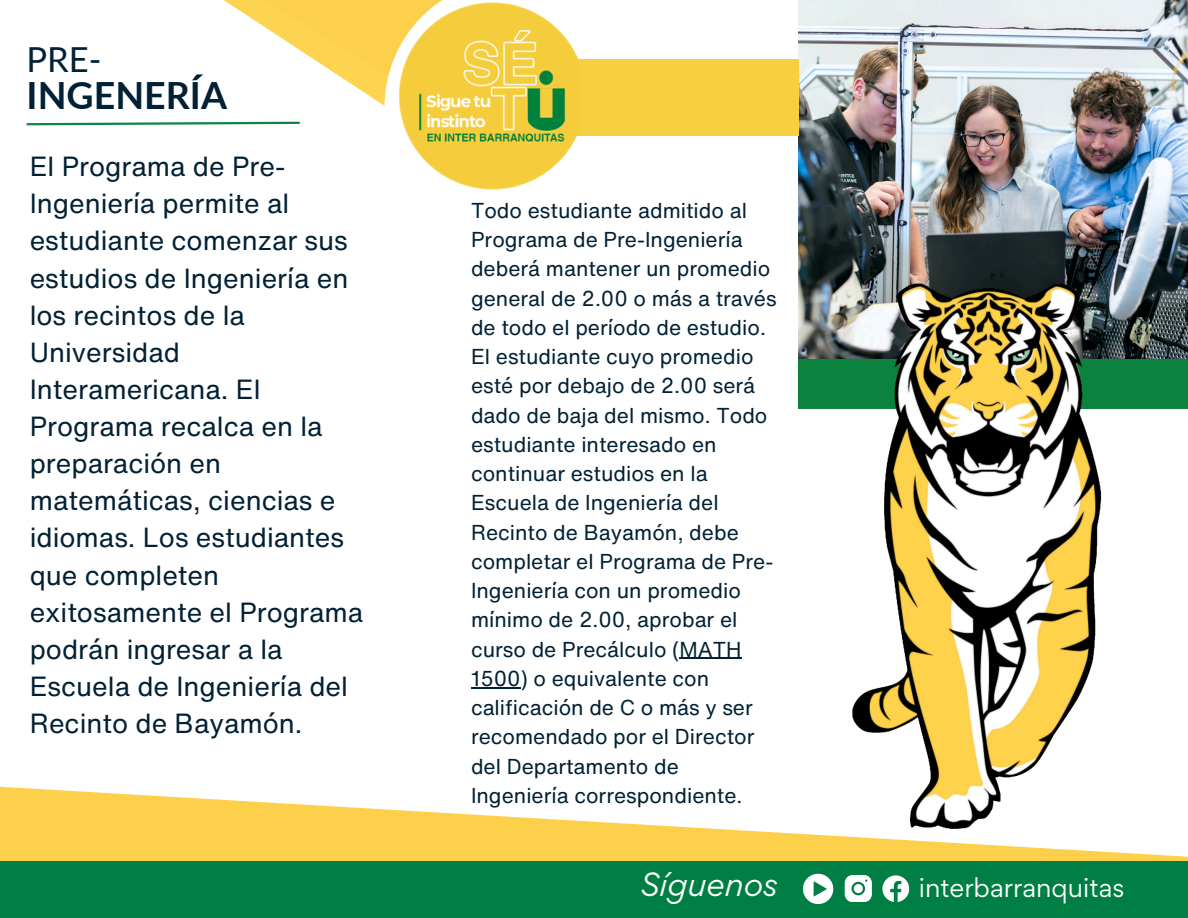
<style>
.page{position:relative;width:1188px;height:918px;background:#fff}
.page>*{position:absolute;margin:0;border:0;box-sizing:border-box;transform-origin:0 0}
.t1{font:700 37.5px "Lato";color:#022135}
.t2{font:34.5px "Lato";color:#022135}
.t3{font:italic 30px "Gordita";color:#fff}
.t4{font:27px/37.2px "Helvetica Now Text";color:#022135}
.t5{font:24.3px "Gordita";color:#fff}
.t6{font:21px/29.2px "Helvetica Now Text";color:#022135}
</style>
<div class="page">
<svg style="left:0;top:786px;width:1188px;height:76px;fill:#fdd04b"></svg>
<img style="left:799px;top:0;width:389px;height:359px">
<div style="left:396px;top:0;width:396px;height:792px;background:#fff"></div>
<svg style="left:224px;top:0;width:160px;height:82px;fill:#fdd44f"></svg>
<svg style="left:26px;top:121px;width:274px;height:5px"></svg>
<svg style="left:384px;top:0;width:195px;height:106px"></svg>
<div style="left:569px;top:59px;width:230px;height:77px;background:#f7d041"></div>
<img style="left:396px;top:0;width:182px;height:190px">
<svg style="left:796px;top:395px;width:392px;height:418px"></svg>
<div style="left:0;top:862px;width:1188px;height:56px;background:#007f45"></div>
<svg style="left:845px;top:877px;width:2px;height:23px"></svg>
<svg style="left:803px;top:874px;width:30px;height:30px"></svg>
<hr style="left:679px;top:658px;width:63px;height:1px;background:#022135">
<hr style="left:471px;top:687px;width:50px;height:1px;background:#022135">
<div style="left:799px;top:359px;width:389px;height:50px;background:#0b833e"></div>
<img style="left:847px;top:136px;width:283px;height:766px">
<h2 class="t2" style="left:27px;top:38px;width:77px">PRE-</h2>
<p class="t1" style="left:27px;top:72px;width:202px">INGENERÍA</p>
<h1 class="t4" style="left:30px;top:148px;width:335px">El Programa de Pre-<br>Ingeniería permite al estudiante comenzar sus estudios de Ingeniería en los recintos de la<br>Universidad<br>Interamericana. El<br>Programa recalca en la preparación en matemáticas, ciencias e idiomas. Los estudiantes que completen exitosamente el Programa podrán ingresar a la<br>Escuela de Ingeniería del<br>Recinto de Bayamón.</h1>
<p class="t6" style="left:471px;top:195px;width:307px">Todo estudiante admitido al<br>Programa de Pre-Ingeniería deberá mantener un promedio general de 2.00 o más a través de todo el período de estudio.<br>El estudiante cuyo promedio esté por debajo de 2.00 será dado de baja del mismo. Todo estudiante interesado en continuar estudios en la<br>Escuela de Ingeniería del<br>Recinto de Bayamón, debe completar el Programa de Pre-<br>Ingeniería con un promedio mínimo de 2.00, aprobar el curso de Precálculo (MATH<br>1500) o equivalente con calificación de C o más y ser recomendado por el Director del Departamento de<br>Ingeniería correspondiente.</p>
<h4 class="t3" style="left:640px;top:864px;width:139px">Síguenos</h4>
<p class="t5" style="left:919px;top:871px;width:207px">interbarranquitas</p>
</div>
